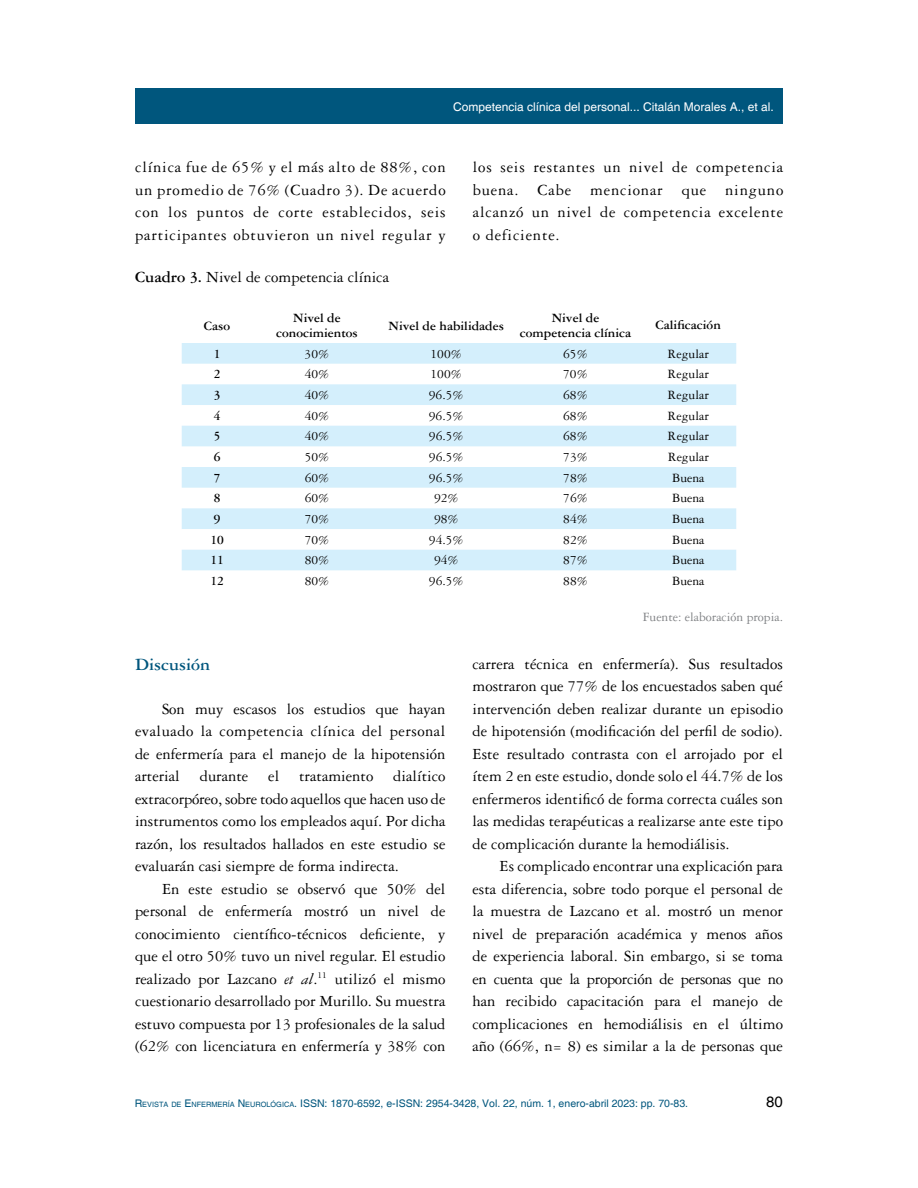
<style>
.page{position:relative;width:918px;height:1188px;background:#fff}
.page>*{position:absolute;margin:0;border:0;box-sizing:border-box;transform-origin:0 0}
.t1{font:700 18px "Garamond 3 LT Std";color:#00567d}
.t2{font:16.5px/22.5px "Garamond 3 LT Std";color:#000;text-align:justify}
.t3{font:15px "Helvetica";color:#000}
.t4{font:13.5px "Garamond 3 LT Std";color:#000}
.t5{font:700 13.5px/15px "Garamond 3 LT Std";color:#000;text-align:center}
.t6{font:13.5px "Garamond 3 LT Std";color:#808285}
.t7{font:12px "Helvetica";color:#fff}
.t8{font:10.5px "Helvetica";color:#00567d}
.s1{font-weight:700}
.s2{font-style:italic}
.s3{font-style:inherit}
.s4{font-size:7.35px}
</style>
<div class="page">
<div style="left:135px;top:89px;width:648px;height:35px;background:#00567d"></div>
<div style="left:182px;top:343px;width:554px;height:21px;background:#d4effc"></div>
<svg style="left:182px;top:384px;width:554px;height:186px;fill:#d4effc"></svg>
<p class="t7" style="left:453px;top:100px;width:322px">Competencia clínica del personal... Citalán Morales A., et al.</p>
<p class="t2" style="left:135px;top:156px;width:312px">clínica fue de 65% y el más alto de 88%, con un promedio de 76% (Cuadro 3). De acuerdo con los puntos de corte establecidos, seis participantes obtuvieron un nivel regular y</p>
<p class="t2" style="left:473px;top:156px;width:312px">los seis restantes un nivel de competencia buena. Cabe mencionar que ninguno alcanzó un nivel de competencia excelente o deficiente.</p>
<p class="t2" style="left:135px;top:266px;width:255px"><span class="s1">Cuadro 3.</span> Nivel de competencia clínica</p>
<p class="t5" style="left:204px;top:318px;width:28px">Caso</p>
<p class="t5" style="left:276px;top:310px;width:83px">Nivel de conocimientos</p>
<p class="t5" style="left:389px;top:318px;width:117px">Nivel de habilidades</p>
<p class="t5" style="left:520px;top:310px;width:113px">Nivel de competencia clínica</p>
<p class="t5" style="left:656px;top:318px;width:67px">Calificación</p>
<p class="t5" style="left:214px;top:346px;width:8px">1</p>
<p class="t4" style="left:305px;top:346px;width:26px">30%</p>
<p class="t4" style="left:431px;top:346px;width:33px">100%</p>
<p class="t4" style="left:563px;top:346px;width:26px">65%</p>
<p class="t4" style="left:668px;top:346px;width:43px">Regular</p>
<p class="t5" style="left:214px;top:367px;width:8px">2</p>
<p class="t4" style="left:305px;top:367px;width:26px">40%</p>
<p class="t4" style="left:431px;top:367px;width:33px">100%</p>
<p class="t4" style="left:563px;top:367px;width:26px">70%</p>
<p class="t4" style="left:668px;top:367px;width:43px">Regular</p>
<p class="t5" style="left:214px;top:387px;width:8px">3</p>
<p class="t4" style="left:305px;top:388px;width:26px">40%</p>
<p class="t4" style="left:429px;top:388px;width:36px">96.5%</p>
<p class="t4" style="left:563px;top:388px;width:26px">68%</p>
<p class="t4" style="left:668px;top:388px;width:43px">Regular</p>
<p class="t5" style="left:214px;top:408px;width:8px">4</p>
<p class="t4" style="left:305px;top:408px;width:26px">40%</p>
<p class="t4" style="left:429px;top:408px;width:36px">96.5%</p>
<p class="t4" style="left:563px;top:408px;width:26px">68%</p>
<p class="t4" style="left:668px;top:408px;width:43px">Regular</p>
<p class="t5" style="left:214px;top:429px;width:8px">5</p>
<p class="t4" style="left:305px;top:429px;width:26px">40%</p>
<p class="t4" style="left:429px;top:429px;width:36px">96.5%</p>
<p class="t4" style="left:563px;top:429px;width:26px">68%</p>
<p class="t4" style="left:668px;top:429px;width:43px">Regular</p>
<p class="t5" style="left:214px;top:449px;width:8px">6</p>
<p class="t4" style="left:305px;top:450px;width:26px">50%</p>
<p class="t4" style="left:429px;top:450px;width:36px">96.5%</p>
<p class="t4" style="left:563px;top:450px;width:26px">73%</p>
<p class="t4" style="left:668px;top:450px;width:43px">Regular</p>
<p class="t5" style="left:214px;top:470px;width:8px">7</p>
<p class="t4" style="left:305px;top:470px;width:26px">60%</p>
<p class="t4" style="left:429px;top:470px;width:36px">96.5%</p>
<p class="t4" style="left:563px;top:470px;width:26px">78%</p>
<p class="t4" style="left:672px;top:470px;width:34px">Buena</p>
<p class="t5" style="left:214px;top:491px;width:8px">8</p>
<p class="t4" style="left:305px;top:491px;width:26px">60%</p>
<p class="t4" style="left:434px;top:491px;width:26px">92%</p>
<p class="t4" style="left:563px;top:491px;width:26px">76%</p>
<p class="t4" style="left:672px;top:491px;width:34px">Buena</p>
<p class="t5" style="left:214px;top:511px;width:8px">9</p>
<p class="t4" style="left:305px;top:512px;width:26px">70%</p>
<p class="t4" style="left:434px;top:512px;width:26px">98%</p>
<p class="t4" style="left:563px;top:512px;width:26px">84%</p>
<p class="t4" style="left:672px;top:512px;width:34px">Buena</p>
<p class="t5" style="left:210px;top:532px;width:15px">10</p>
<p class="t4" style="left:305px;top:532px;width:26px">70%</p>
<p class="t4" style="left:429px;top:532px;width:36px">94.5%</p>
<p class="t4" style="left:563px;top:532px;width:26px">82%</p>
<p class="t4" style="left:672px;top:532px;width:34px">Buena</p>
<p class="t5" style="left:210px;top:553px;width:15px">11</p>
<p class="t4" style="left:305px;top:553px;width:26px">80%</p>
<p class="t4" style="left:434px;top:553px;width:26px">94%</p>
<p class="t4" style="left:563px;top:553px;width:26px">87%</p>
<p class="t4" style="left:672px;top:553px;width:34px">Buena</p>
<p class="t5" style="left:210px;top:573px;width:15px">12</p>
<p class="t4" style="left:305px;top:574px;width:26px">80%</p>
<p class="t4" style="left:429px;top:574px;width:36px">96.5%</p>
<p class="t4" style="left:563px;top:574px;width:26px">88%</p>
<p class="t4" style="left:672px;top:574px;width:34px">Buena</p>
<p class="t6" style="left:643px;top:610px;width:142px">Fuente: elaboración propia.</p>
<p class="t1" style="left:135px;top:654px;width:77px">Discusión</p>
<p class="t2" style="left:135px;top:698px;width:312px;text-indent:27px">Son muy escasos los estudios que hayan evaluado la competencia clínica del personal de enfermería para el manejo de la hipotensión arterial durante el tratamiento dialítico extracorpóreo, sobre todo aquellos que hacen uso de instrumentos como los empleados aquí. Por dicha razón, los resultados hallados en este estudio se evaluarán casi siempre de forma indirecta.</p>
<p class="t2" style="left:135px;top:878px;width:312px;text-indent:27px">En este estudio se observó que 50% del personal de enfermería mostró un nivel de conocimiento científico-técnicos deficiente, y que el otro 50% tuvo un nivel regular. El estudio realizado por Lazcano <span class="s2">et al</span>.<sup>11</sup> utilizó el mismo cuestionario desarrollado por Murillo. Su muestra estuvo compuesta por 13 profesionales de la salud (62% con licenciatura en enfermería y 38% con</p>
<p class="t2" style="left:473px;top:653px;width:312px">carrera técnica en enfermería). Sus resultados mostraron que 77% de los encuestados saben qué intervención deben realizar durante un episodio de hipotensión (modificación del perfil de sodio).<br>Este resultado contrasta con el arrojado por el ítem 2 en este estudio, donde solo el 44.7% de los enfermeros identificó de forma correcta cuáles son las medidas terapéuticas a realizarse ante este tipo de complicación durante la hemodiálisis.</p>
<p class="t2" style="left:473px;top:855px;width:312px;text-indent:27px">Es complicado encontrar una explicación para esta diferencia, sobre todo porque el personal de la muestra de Lazcano et al. mostró un menor nivel de preparación académica y menos años de experiencia laboral. Sin embargo, si se toma en cuenta que la proporción de personas que no han recibido capacitación para el manejo de complicaciones en hemodiálisis en el último año (66%, n= 8) es similar a la de personas que</p>
<p class="t8" style="left:135px;top:1098px;width:555px"><span class="s3">R</span><span class="s4">EVISTA DE</span> <span class="s3">E</span> <span class="s4">NFERMERÍA</span> <span class="s3">N</span> <span class="s4">EUROLÓGICA</span>. ISSN: 1870-6592, e-ISSN: 2954-3428, Vol. 22, núm. 1, enero-abril 2023: pp. 70-83.</p>
<p class="t3" style="left:766px;top:1093px;width:18px">80</p>
</div>
